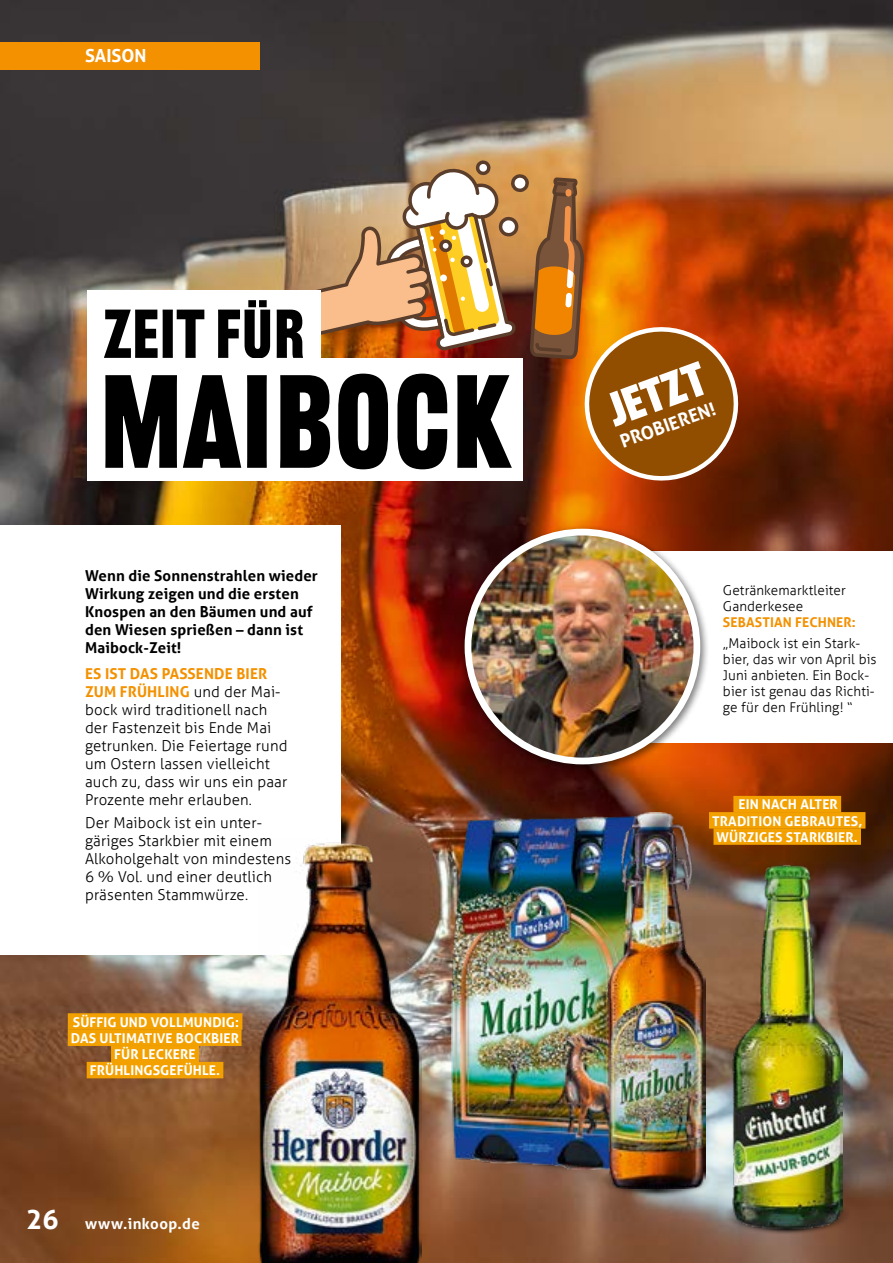
<style>
.page{position:relative;width:893px;height:1263px;background:#fff}
.page>*{position:absolute;margin:0;border:0;box-sizing:border-box;transform-origin:0 0}
.t1{font:129.6px "Railroad Gothic ATF";letter-spacing:.01em;color:#000}
.t2{font:67.5px "Railroad Gothic ATF";letter-spacing:.01em;color:#000}
.t3{font:500 46.5px "Railroad Gothic ATF";color:#fff}
.t4{font:700 18.3px "Aller";color:#fff}
.t5{font:700 18px "Aller";color:#fff}
.t6{font:300 15px/18px "Aller";letter-spacing:.01em;color:#000}
.t7{font:700 15px/18px "Aller";letter-spacing:.01em;color:#000}
.t8{font:700 15px "Aller";letter-spacing:.03em;color:#fff}
.t9{font:300 13.5px/16.2px "Aller";letter-spacing:.01em;color:#000}
.t10{font:700 13.5px/16.2px "Aller";letter-spacing:.01em;color:#fff;text-align:center}
.t11{font:700 13.5px "Aller";letter-spacing:.01em;color:#f39100}
.s1{font-weight:700;color:#f39100}
.s2{font-size:27px}
</style>
<div class="page">
<img style="left:0;top:0;width:893px;height:1263px">
<div style="left:0;top:525px;width:340px;height:430px;background:#fff"></div>
<img style="left:258px;top:838px;width:164px;height:425px">
<div style="left:87px;top:290px;width:234px;height:68px;background:#fff"></div>
<div style="left:87px;top:358px;width:436px;height:122px;background:#fff"></div>
<div style="left:68px;top:1013px;width:174px;height:17px;background:#f3a100"></div>
<div style="left:68px;top:1029px;width:174px;height:17px;background:#f3a100"></div>
<div style="left:111px;top:1046px;width:88px;height:16px;background:#f3a100"></div>
<div style="left:87px;top:1062px;width:136px;height:16px;background:#f3a100"></div>
<div style="left:733px;top:796px;width:108px;height:16px;background:#f3a100"></div>
<div style="left:709px;top:812px;width:156px;height:16px;background:#f3a100"></div>
<div style="left:713px;top:828px;width:148px;height:17px;background:#f3a100"></div>
<img style="left:257px;top:160px;width:488px;height:328px">
<svg style="left:721px;top:1195px;width:133px;height:40px"></svg>
<img style="left:732px;top:865px;width:110px;height:364px">
<div style="left:604px;top:551px;width:289px;height:191px;background:#fff"></div>
<div style="left:461px;top:525px;width:249px;height:249px;background:#000;opacity:.5"></div>
<img style="left:468px;top:533px;width:229px;height:227px">
<div style="left:465px;top:529px;width:235px;height:235px;border:7px solid #fff;border-radius:50%"></div>
<svg style="left:495px;top:1129px;width:224px;height:47px"></svg>
<img style="left:452px;top:817px;width:156px;height:352px">
<svg style="left:598px;top:1160px;width:117px;height:37px"></svg>
<img style="left:608px;top:813px;width:98px;height:376px">
<div style="left:0;top:43px;width:259px;height:27px;background:#f39100"></div>
<p class="t5" style="left:85px;top:45px;width:63px">SAISON</p>
<h2 class="t2" style="left:104px;top:294px;width:202px">ZEIT FÜR</h2>
<h1 class="t1" style="left:100px;top:345px;width:412px">MAIBOCK</h1>
<p class="t7" style="left:85px;top:566px;width:234px">Wenn die Sonnenstrahlen wieder<br>Wirkung zeigen und die ersten<br>Knospen an den Bäumen und auf den Wiesen sprießen – dann ist<br>Maibock-Zeit!</p>
<p class="t6" style="left:85px;top:665px;width:204px"><span class="s1">ES IST DAS PASSENDE BIER<br>ZUM FRÜHLING</span> und der Mai&shy;bock wird traditionell nach der Fastenzeit bis Ende Mai getrunken. Die Feiertage rund um Ostern lassen vielleicht auch zu, dass wir uns ein paar<br>Prozente mehr erlauben.</p>
<p class="t6" style="left:85px;top:813px;width:208px">Der Maibock ist ein unter&shy;gäriges Starkbier mit einem<br>Alkoholgehalt von mindestens<br>6 % Vol. und einer deutlich präsenten Stammwürze.</p>
<p class="t10" style="left:71px;top:1014px;width:170px">SÜFFIG UND VOLLMUNDIG:<br>DAS ULTIMATIVE BOCKBIER<br>FÜR LECKERE<br>FRÜHLINGSGEFÜHLE.</p>
<p class="t8" style="left:26px;top:1214px;width:175px"><span class="s2">26</span> www.inkoop.de</p>
<h3 class="t3" style="left:600px;top:384px;width:102px;rotate:-20deg">JETZT</h3>
<p class="t4" style="left:617px;top:431px;width:102px;rotate:-20deg">PROBIEREN!</p>
<p class="t9" style="left:723px;top:582px;width:124px">Getränkemarktleiter<br>Ganderkesee</p>
<p class="t11" style="left:723px;top:614px;width:134px">SEBASTIAN FECHNER:</p>
<p class="t9" style="left:723px;top:635px;width:155px">„Maibock ist ein Stark&shy;bier, das wir von April bis<br>Juni anbieten. Ein Bock&shy;bier ist genau das Richti&shy;ge für den Frühling! “</p>
<p class="t10" style="left:712px;top:796px;width:152px">EIN NACH ALTER<br>TRADITION GEBRAUTES,<br>WÜRZIGES STARKBIER.</p>
</div>
